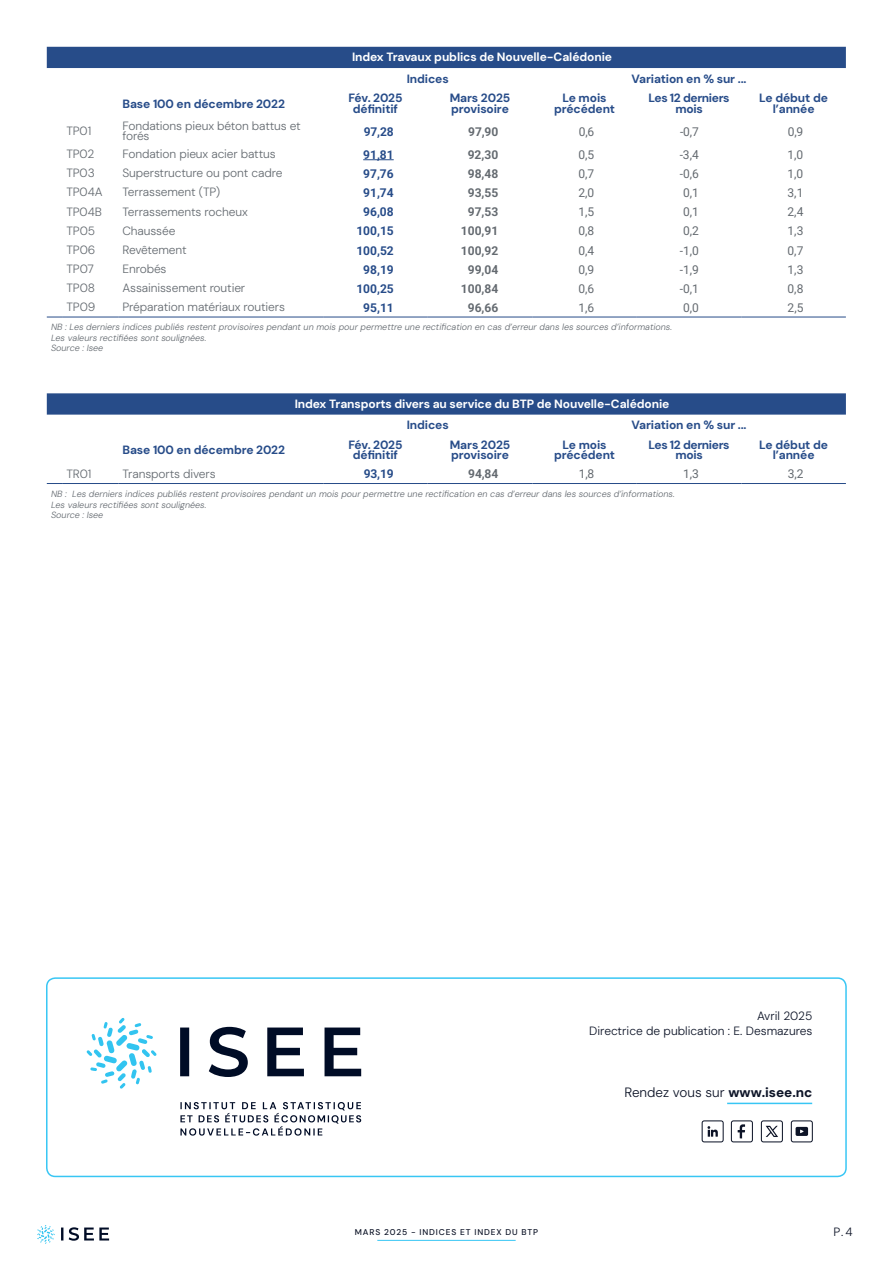
<style>
.page{position:relative;width:893px;height:1263px;background:#fff}
.page>*{position:absolute;margin:0;border:0;box-sizing:border-box;transform-origin:0 0}
.t1{font:300 13.5px "DM Sans";color:#0d1427}
.t2{font:300 12px/9.8px "DM Sans";letter-spacing:-.01em;color:#646a70}
.t3{font:700 12px/10.5px "DM Sans";letter-spacing:-.01em;color:#274c89;text-align:center}
.t4{font:12px "Roboto";color:#646a70}
.t5{font:700 12px "DM Sans";letter-spacing:-.01em;color:#fff}
.t6{font:700 12px "Roboto";color:#274c89}
.t7{font:700 12px "Roboto";color:#646a70}
.t8{font:300 12px/15px "DM Sans";color:#0d1427;text-align:right}
.t9{font:700 12px/10.5px "DM Sans";letter-spacing:-.03em;color:#274c89;text-align:center}
.t10{font:italic 300 9px/10.5px "DM Sans";color:#646a70}
.t11{font:500 8.4px "DM Sans";letter-spacing:.1em;color:#0d1427}
.s1{font-weight:800}
</style>
<div class="page">
<hr style="left:377px;top:1240px;width:139px;height:1px;background:#38c6f4">
<svg style="left:61px;top:1227px;width:48px;height:14px"></svg>
<svg style="left:38px;top:1225px;width:17px;height:19px"></svg>
<div style="left:46px;top:977px;width:801px;height:200px;border:2px solid #38c6f4;border-radius:9px"></div>
<svg style="left:180px;top:1102px;width:181px;height:33px"></svg>
<svg style="left:180px;top:1027px;width:181px;height:50px"></svg>
<svg style="left:86px;top:1018px;width:71px;height:71px"></svg>
<hr style="left:727px;top:1103px;width:85px;height:1px;background:#38c6f4">
<svg style="left:702px;top:1120px;width:22px;height:22px"></svg>
<svg style="left:791px;top:1120px;width:22px;height:22px"></svg>
<svg style="left:731px;top:1120px;width:22px;height:22px"></svg>
<svg style="left:761px;top:1120px;width:22px;height:22px"></svg>
<svg style="left:47px;top:393px;width:799px;height:22px;background:#2e518c"></svg>
<svg style="left:47px;top:483px;width:15px;height:1px"></svg>
<hr style="left:62px;top:483px;width:56px;height:1px;background:#274c89">
<hr style="left:118px;top:483px;width:205px;height:1px;background:#274c89">
<hr style="left:323px;top:483px;width:105px;height:1px;background:#274c89">
<hr style="left:428px;top:483px;width:104px;height:1px;background:#274c89">
<hr style="left:532px;top:483px;width:105px;height:1px;background:#274c89">
<hr style="left:637px;top:483px;width:104px;height:1px;background:#274c89">
<hr style="left:741px;top:483px;width:105px;height:1px;background:#274c89">
<div style="left:47px;top:47px;width:799px;height:21px;background:#274c89"></div>
<svg style="left:47px;top:317px;width:15px;height:1px"></svg>
<hr style="left:62px;top:317px;width:56px;height:1px;background:#274c89">
<hr style="left:118px;top:317px;width:205px;height:1px;background:#274c89">
<hr style="left:323px;top:317px;width:105px;height:1px;background:#274c89">
<hr style="left:428px;top:317px;width:104px;height:1px;background:#274c89">
<hr style="left:532px;top:317px;width:105px;height:1px;background:#274c89">
<hr style="left:637px;top:317px;width:104px;height:1px;background:#274c89">
<hr style="left:741px;top:317px;width:105px;height:1px;background:#274c89">
<hr style="left:363px;top:159px;width:31px;height:1px;background:#274c89">
<h2 class="t5" style="left:352px;top:49px;width:261px">Index Travaux publics de Nouvelle-Calédonie</h2>
<h2 class="t3" style="left:407px;top:73px;width:43px">Indices</h2>
<h2 class="t3" style="left:632px;top:73px;width:117px">Variation en % sur ...</h2>
<h2 class="t3" style="left:122px;top:98px;width:164px">Base 100 en décembre 2022</h2>
<h2 class="t3" style="left:348px;top:93px;width:56px">Fév. 2025 définitif</h2>
<h2 class="t3" style="left:450px;top:93px;width:62px;text-align:left">Mars 2025 provisoire</h2>
<h2 class="t3" style="left:554px;top:93px;width:63px">Le mois précédent</h2>
<h2 class="t9" style="left:648px;top:93px;width:83px">Les 12 derniers mois</h2>
<h2 class="t3" style="left:759px;top:93px;width:70px">Le début de l’année</h2>
<h2 class="t2" style="left:66px;top:126px;width:26px">TP01</h2>
<h2 class="t2" style="left:122px;top:121px;width:180px">Fondations pieux béton battus et forés</h2>
<h2 class="t6" style="left:364px;top:123px;width:32px">97,28</h2>
<h2 class="t7" style="left:468px;top:123px;width:32px">97,90</h2>
<h2 class="t4" style="left:579px;top:123px;width:17px">0,6</h2>
<h2 class="t4" style="left:680px;top:123px;width:20px">-0,7</h2>
<h2 class="t4" style="left:788px;top:123px;width:17px">0,9</h2>
<h2 class="t2" style="left:66px;top:149px;width:30px">TP02</h2>
<h2 class="t2" style="left:123px;top:149px;width:155px">Fondation pieux acier battus</h2>
<h2 class="t6" style="left:363px;top:146px;width:32px">91,81</h2>
<h2 class="t7" style="left:468px;top:146px;width:32px">92,30</h2>
<h2 class="t4" style="left:578px;top:146px;width:17px">0,5</h2>
<h2 class="t4" style="left:680px;top:146px;width:21px">-3,4</h2>
<h2 class="t4" style="left:787px;top:146px;width:17px">1,0</h2>
<h2 class="t2" style="left:66px;top:168px;width:30px">TP03</h2>
<h2 class="t2" style="left:122px;top:168px;width:161px">Superstructure ou pont cadre</h2>
<h2 class="t6" style="left:363px;top:165px;width:32px">97,76</h2>
<h2 class="t7" style="left:468px;top:165px;width:32px">98,48</h2>
<h2 class="t4" style="left:578px;top:165px;width:17px">0,7</h2>
<h2 class="t4" style="left:680px;top:165px;width:21px">-0,6</h2>
<h2 class="t4" style="left:787px;top:165px;width:17px">1,0</h2>
<h2 class="t2" style="left:66px;top:187px;width:38px">TP04A</h2>
<h2 class="t2" style="left:122px;top:187px;width:99px">Terrassement (TP)</h2>
<h2 class="t6" style="left:363px;top:184px;width:32px">91,74</h2>
<h2 class="t7" style="left:468px;top:184px;width:32px">93,55</h2>
<h2 class="t4" style="left:578px;top:184px;width:17px">2,0</h2>
<h2 class="t4" style="left:683px;top:184px;width:17px">0,1</h2>
<h2 class="t4" style="left:787px;top:184px;width:17px">3,1</h2>
<h2 class="t2" style="left:66px;top:206px;width:37px">TP04B</h2>
<h2 class="t2" style="left:123px;top:206px;width:127px">Terrassements rocheux</h2>
<h2 class="t6" style="left:363px;top:204px;width:32px">96,08</h2>
<h2 class="t7" style="left:468px;top:204px;width:32px">97,53</h2>
<h2 class="t4" style="left:578px;top:204px;width:17px">1,5</h2>
<h2 class="t4" style="left:683px;top:204px;width:17px">0,1</h2>
<h2 class="t4" style="left:787px;top:204px;width:17px">2,4</h2>
<h2 class="t2" style="left:66px;top:226px;width:30px">TP05</h2>
<h2 class="t2" style="left:123px;top:226px;width:54px">Chaussée</h2>
<h2 class="t6" style="left:356px;top:223px;width:39px">100,15</h2>
<h2 class="t7" style="left:461px;top:223px;width:39px">100,91</h2>
<h2 class="t4" style="left:578px;top:223px;width:17px">0,8</h2>
<h2 class="t4" style="left:683px;top:223px;width:17px">0,2</h2>
<h2 class="t4" style="left:787px;top:223px;width:17px">1,3</h2>
<h2 class="t2" style="left:66px;top:245px;width:30px">TP06</h2>
<h2 class="t2" style="left:123px;top:245px;width:66px">Revêtement</h2>
<h2 class="t6" style="left:356px;top:242px;width:39px">100,52</h2>
<h2 class="t7" style="left:461px;top:242px;width:39px">100,92</h2>
<h2 class="t4" style="left:578px;top:242px;width:17px">0,4</h2>
<h2 class="t4" style="left:680px;top:242px;width:21px">-1,0</h2>
<h2 class="t4" style="left:787px;top:242px;width:17px">0,7</h2>
<h2 class="t2" style="left:66px;top:264px;width:29px">TP07</h2>
<h2 class="t2" style="left:123px;top:264px;width:46px">Enrobés</h2>
<h2 class="t6" style="left:363px;top:261px;width:32px">98,19</h2>
<h2 class="t7" style="left:468px;top:261px;width:32px">99,04</h2>
<h2 class="t4" style="left:578px;top:261px;width:17px">0,9</h2>
<h2 class="t4" style="left:680px;top:261px;width:21px">-1,9</h2>
<h2 class="t4" style="left:788px;top:261px;width:17px">1,3</h2>
<h2 class="t2" style="left:66px;top:283px;width:30px">TP08</h2>
<h2 class="t2" style="left:123px;top:283px;width:124px">Assainissement routier</h2>
<h2 class="t6" style="left:356px;top:280px;width:39px">100,25</h2>
<h2 class="t7" style="left:461px;top:280px;width:39px">100,84</h2>
<h2 class="t4" style="left:578px;top:280px;width:17px">0,6</h2>
<h2 class="t4" style="left:680px;top:280px;width:21px">-0,1</h2>
<h2 class="t4" style="left:788px;top:280px;width:17px">0,8</h2>
<h2 class="t2" style="left:66px;top:302px;width:30px">TP09</h2>
<h2 class="t2" style="left:123px;top:302px;width:164px">Préparation matériaux routiers</h2>
<h2 class="t6" style="left:363px;top:299px;width:32px">95,11</h2>
<h2 class="t7" style="left:468px;top:299px;width:32px">96,66</h2>
<h2 class="t4" style="left:578px;top:299px;width:17px">1,6</h2>
<h2 class="t4" style="left:683px;top:299px;width:17px">0,0</h2>
<h2 class="t4" style="left:788px;top:299px;width:17px">2,5</h2>
<p class="t10" style="left:51px;top:322px;width:623px">NB : Les derniers indices publiés restent provisoires pendant un mois pour permettre une rectification en cas d’erreur dans les sources d’informations.<br>Les valeurs rectifiées sont soulignées.<br>Source : Isee</p>
<h2 class="t5" style="left:295px;top:396px;width:376px">Index Transports divers au service du BTP de Nouvelle-Calédonie</h2>
<h2 class="t3" style="left:407px;top:420px;width:43px">Indices</h2>
<h2 class="t3" style="left:632px;top:420px;width:117px">Variation en % sur ...</h2>
<h2 class="t3" style="left:123px;top:444px;width:164px">Base 100 en décembre 2022</h2>
<h2 class="t3" style="left:348px;top:439px;width:56px">Fév. 2025 définitif</h2>
<h2 class="t3" style="left:450px;top:439px;width:62px;text-align:left">Mars 2025 provisoire</h2>
<h2 class="t3" style="left:554px;top:439px;width:63px">Le mois précédent</h2>
<h2 class="t9" style="left:649px;top:439px;width:83px">Les 12 derniers mois</h2>
<h2 class="t3" style="left:759px;top:439px;width:70px">Le début de l’année</h2>
<h2 class="t2" style="left:66px;top:469px;width:27px">TR01</h2>
<h2 class="t2" style="left:123px;top:469px;width:95px">Transports divers</h2>
<h2 class="t6" style="left:364px;top:466px;width:32px">93,19</h2>
<h2 class="t7" style="left:468px;top:466px;width:32px">94,84</h2>
<h2 class="t4" style="left:579px;top:466px;width:17px">1,8</h2>
<h2 class="t4" style="left:683px;top:466px;width:17px">1,3</h2>
<h2 class="t4" style="left:788px;top:466px;width:17px">3,2</h2>
<p class="t10" style="left:51px;top:489px;width:625px">NB : Les derniers indices publiés restent provisoires pendant un mois pour permettre une rectification en cas d’erreur dans les sources d’informations.<br>Les valeurs rectifiées sont soulignées.<br>Source : Isee</p>
<h2 class="t8" style="left:589px;top:1008px;width:225px">Avril 2025<br>Directrice de publication : E. Desmazures</h2>
<h1 class="t1" style="left:624px;top:1084px;width:190px">Rendez vous sur <span class="s1">www.isee.nc</span></h1>
<p class="t11" style="left:355px;top:1227px;width:185px">MARS 2025 - INDICES ET INDEX DU BTP</p>
<h2 class="t8" style="left:833px;top:1224px;width:21px">p.4</h2>
</div>
